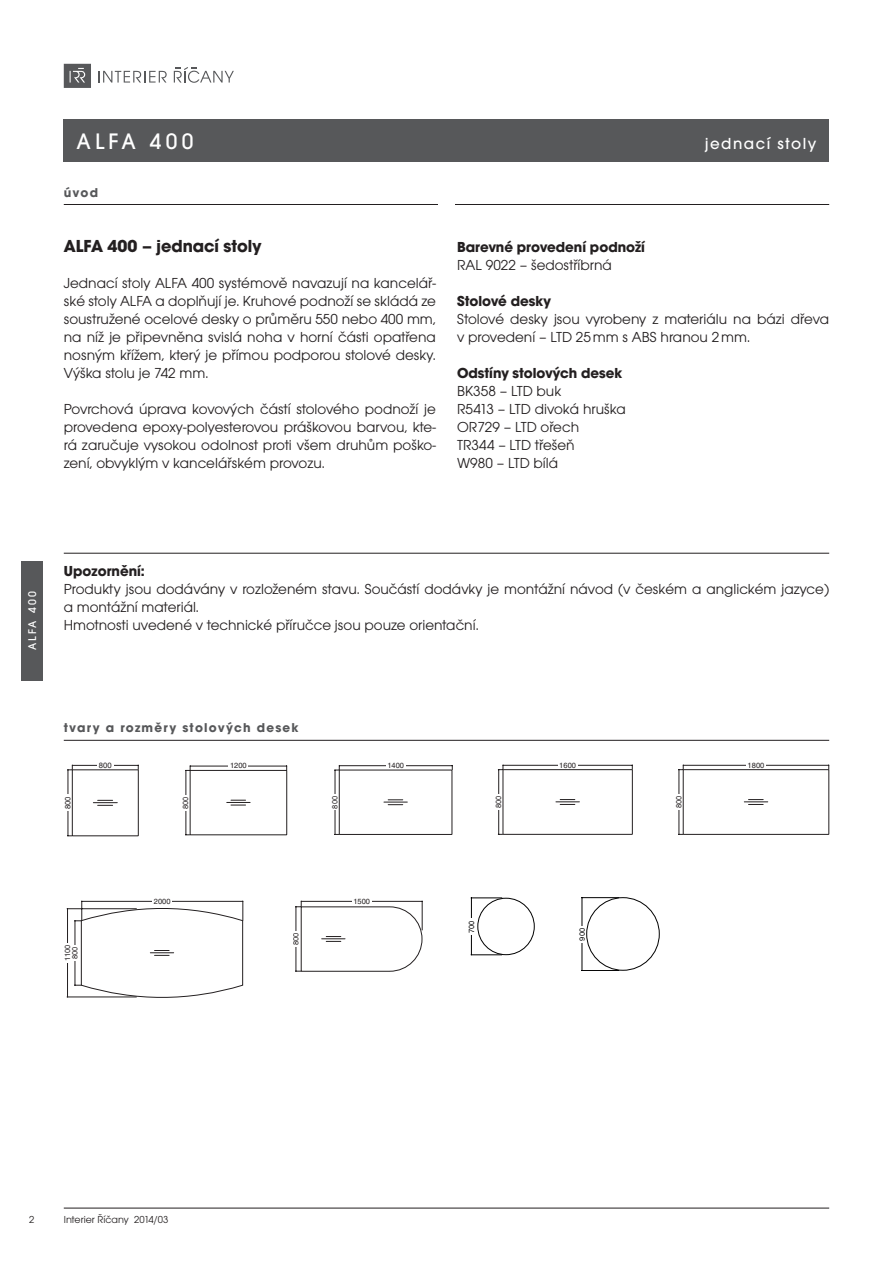
<style>
.page{position:relative;width:893px;height:1263px;background:#fff}
.page>*{position:absolute;margin:0;border:0;box-sizing:border-box;transform-origin:0 0}
.t1{font:500 21px "Avant Garde";letter-spacing:.2em;color:#fff}
.t2{font:700 18px "Avant Gar Got Itc TOT";color:#231f20}
.t3{font:15px/18px "Avant Gar Got Itc TOT Boo";color:#231f20}
.t4{font:700 15px "Avant Gar Got Itc TOT";color:#231f20}
.t5{font:500 15px "Avant Garde";letter-spacing:.1em;color:#fff}
.t6{font:700 12px "Avant Garde";letter-spacing:.1em;color:#57585a}
.t7{font:10.5px "Avant Gar Got Itc TOT Boo";color:#231f20}
.t8{font:500 10.5px "Avant Garde";letter-spacing:.2em;color:#fff}
.t9{font:7.65px "Helvetica CE";color:#231f20}
.t10{font:7.5px "Helvetica CE";color:#231f20}
.t11{font:7.5px "Helvetica CE";color:#000001}
</style>
<div class="page">
<div style="left:64px;top:119px;width:765px;height:43px;background:#57585a"></div>
<svg style="left:98px;top:71px;width:69px;height:12px"></svg>
<svg style="left:174px;top:67px;width:60px;height:16px"></svg>
<svg style="left:64px;top:64px;width:27px;height:24px"></svg>
<div style="left:339px;top:770px;width:113px;height:65px;border:1px solid #231f20"></div>
<svg style="left:335px;top:765px;width:5px;height:6px"></svg>
<hr style="left:339px;top:765px;width:113px;height:1px;background:#231f20">
<hr style="left:335px;top:770px;width:1px;height:64px;background:#231f20">
<svg style="left:384px;top:799px;width:23px;height:6px"></svg>
<hr style="left:386px;top:764px;width:20px;height:3px;background:#fff">
<hr style="left:333px;top:794px;width:3px;height:16px;background:#fff">
<div style="left:477px;top:898px;width:58px;height:57px;border:1px solid #000001;border-radius:50%"></div>
<hr style="left:471px;top:898px;width:31px;height:1px;background:#000001">
<hr style="left:471px;top:954px;width:31px;height:1px;background:#000001">
<hr style="left:471px;top:898px;width:1px;height:57px;background:#000001">
<div style="left:469px;top:918px;width:6px;height:17px;background:#fff"></div>
<div style="left:683px;top:769px;width:146px;height:66px;border:1px solid #231f20"></div>
<svg style="left:678px;top:765px;width:6px;height:5px"></svg>
<hr style="left:683px;top:765px;width:146px;height:1px;background:#231f20">
<hr style="left:679px;top:770px;width:1px;height:64px;background:#231f20">
<svg style="left:744px;top:799px;width:24px;height:6px"></svg>
<hr style="left:746px;top:763px;width:20px;height:4px;background:#fff">
<hr style="left:677px;top:794px;width:3px;height:16px;background:#fff">
<div style="left:503px;top:769px;width:130px;height:66px;border:1px solid #231f20"></div>
<svg style="left:498px;top:765px;width:6px;height:5px"></svg>
<hr style="left:503px;top:765px;width:129px;height:1px;background:#231f20">
<hr style="left:498px;top:770px;width:1px;height:64px;background:#231f20">
<svg style="left:556px;top:799px;width:23px;height:6px"></svg>
<hr style="left:558px;top:763px;width:19px;height:4px;background:#fff">
<hr style="left:497px;top:794px;width:3px;height:16px;background:#fff">
<div style="left:586px;top:897px;width:74px;height:74px;border:1px solid #000001;border-radius:50%"></div>
<hr style="left:582px;top:897px;width:37px;height:1px;background:#000001">
<hr style="left:582px;top:970px;width:37px;height:1px;background:#000001">
<hr style="left:582px;top:898px;width:1px;height:72px;background:#000001">
<div style="left:580px;top:926px;width:5px;height:16px;background:#fff"></div>
<div style="left:190px;top:770px;width:97px;height:65px;border:1px solid #231f20"></div>
<svg style="left:185px;top:766px;width:6px;height:5px"></svg>
<hr style="left:190px;top:766px;width:97px;height:1px;background:#231f20">
<hr style="left:186px;top:770px;width:1px;height:65px;background:#231f20">
<svg style="left:227px;top:800px;width:23px;height:6px"></svg>
<hr style="left:229px;top:764px;width:19px;height:3px;background:#fff">
<hr style="left:184px;top:795px;width:3px;height:15px;background:#fff">
<div style="left:72px;top:769px;width:67px;height:67px;border:1px solid #231f20"></div>
<svg style="left:68px;top:765px;width:5px;height:5px"></svg>
<hr style="left:72px;top:765px;width:66px;height:1px;background:#231f20">
<hr style="left:68px;top:770px;width:1px;height:66px;background:#231f20">
<svg style="left:93px;top:800px;width:24px;height:6px"></svg>
<hr style="left:97px;top:763px;width:16px;height:4px;background:#fff">
<hr style="left:66px;top:795px;width:3px;height:16px;background:#fff">
<hr style="left:67px;top:908px;width:69px;height:1px;background:#231f20">
<hr style="left:67px;top:997px;width:69px;height:1px;background:#231f20">
<hr style="left:67px;top:909px;width:1px;height:88px;background:#231f20">
<svg style="left:75px;top:901px;width:169px;height:97px"></svg>
<hr style="left:153px;top:899px;width:19px;height:4px;background:#fff">
<hr style="left:73px;top:945px;width:3px;height:16px;background:#fff">
<hr style="left:66px;top:943px;width:3px;height:20px;background:#fff">
<svg style="left:295px;top:901px;width:128px;height:71px"></svg>
<hr style="left:352px;top:899px;width:19px;height:4px;background:#fff">
<hr style="left:294px;top:931px;width:4px;height:16px;background:#fff">
<div style="left:21px;top:561px;width:22px;height:119px;background:#57585a"></div>
<hr style="left:64px;top:1208px;width:765px;height:1px;background:#231f20">
<hr style="left:64px;top:204px;width:374px;height:1px;background:#231f20">
<hr style="left:455px;top:204px;width:374px;height:1px;background:#231f20">
<hr style="left:64px;top:740px;width:765px;height:1px;background:#231f20">
<hr style="left:64px;top:553px;width:765px;height:1px;background:#231f20">
<h1 class="t1" style="left:77px;top:127px;width:118px">ALFA 400</h1>
<p class="t5" style="left:705px;top:133px;width:113px">jednací stoly</p>
<p class="t6" style="left:64px;top:184px;width:36px">úvod</p>
<p class="t2" style="left:64px;top:235px;width:199px">ALFA 400 – jednací stoly</p>
<p class="t3" style="left:64px;top:274px;width:374px;text-align:justify">Jednací stoly ALFA 400 systémově navazují na kancelář&shy;ské stoly ALFA a doplňují je. Kruhové podnoží se skládá ze soustružené ocelové desky o průměru 550 nebo 400 mm, na níž je připevněna svislá noha v horní části opatřena nosným křížem, který je přímou podporou stolové desky.<br>Výška stolu je 742 mm.</p>
<p class="t3" style="left:64px;top:400px;width:374px;text-align:justify">Povrchová úprava kovových částí stolového podnoží je provedena epoxy-polyesterovou práškovou barvou, kte&shy;rá zaručuje vysokou odolnost proti všem druhům poško&shy;zení, obvyklým v kancelářském provozu.</p>
<p class="t4" style="left:457px;top:238px;width:189px">Barevné provedení podnoží</p>
<p class="t3" style="left:457px;top:256px;width:156px">RAL 9022 – šedostříbrná</p>
<p class="t4" style="left:457px;top:292px;width:95px">Stolové desky</p>
<p class="t3" style="left:457px;top:310px;width:374px">Stolové desky jsou vyrobeny z materiálu na bázi dřeva v provedení – LTD 25mm s ABS hranou 2mm.</p>
<p class="t4" style="left:457px;top:364px;width:167px">Odstíny stolových desek</p>
<p class="t3" style="left:457px;top:382px;width:170px">BK358 – LTD buk<br>R5413 – LTD divoká hruška<br>OR729 – LTD ořech<br>TR344 – LTD třešeň<br>W980 – LTD bílá</p>
<p class="t8" style="left:25px;top:650px;width:60px;rotate:-90deg">ALFA 400</p>
<p class="t4" style="left:64px;top:562px;width:83px">Upozornění:</p>
<p class="t3" style="left:64px;top:580px;width:767px">Produkty jsou dodávány v rozloženém stavu. Součástí dodávky je montážní návod (v českém a anglickém jazyce) a montážní materiál.<br>Hmotnosti uvedené v technické příručce jsou pouze orientační.</p>
<p class="t6" style="left:64px;top:720px;width:236px">tvary a rozměry stolových desek</p>
<p class="t9" style="left:99px;top:761px;width:14px">800</p>
<p class="t10" style="left:230px;top:761px;width:18px">1200</p>
<p class="t10" style="left:387px;top:761px;width:18px">1400</p>
<p class="t10" style="left:559px;top:761px;width:18px">1600</p>
<p class="t10" style="left:748px;top:761px;width:18px">1800</p>
<p class="t9" style="left:63px;top:809px;width:14px;rotate:-90deg">800</p>
<p class="t10" style="left:181px;top:809px;width:14px;rotate:-90deg">800</p>
<p class="t10" style="left:330px;top:808px;width:14px;rotate:-90deg">800</p>
<p class="t10" style="left:494px;top:808px;width:14px;rotate:-90deg">800</p>
<p class="t10" style="left:674px;top:808px;width:14px;rotate:-90deg">800</p>
<p class="t10" style="left:63px;top:961px;width:18px;rotate:-90deg">1100</p>
<p class="t10" style="left:70px;top:959px;width:14px;rotate:-90deg">800</p>
<p class="t10" style="left:154px;top:897px;width:18px">2000</p>
<p class="t10" style="left:291px;top:945px;width:14px;rotate:-90deg">800</p>
<p class="t10" style="left:353px;top:897px;width:18px">1500</p>
<p class="t11" style="left:467px;top:933px;width:14px;rotate:-90deg">700</p>
<p class="t11" style="left:578px;top:940px;width:14px;rotate:-90deg">900</p>
<p class="t7" style="left:29px;top:1214px;width:7px">2</p>
<p class="t7" style="left:64px;top:1214px;width:106px">Interier Říčany 2014/03</p>
</div>
